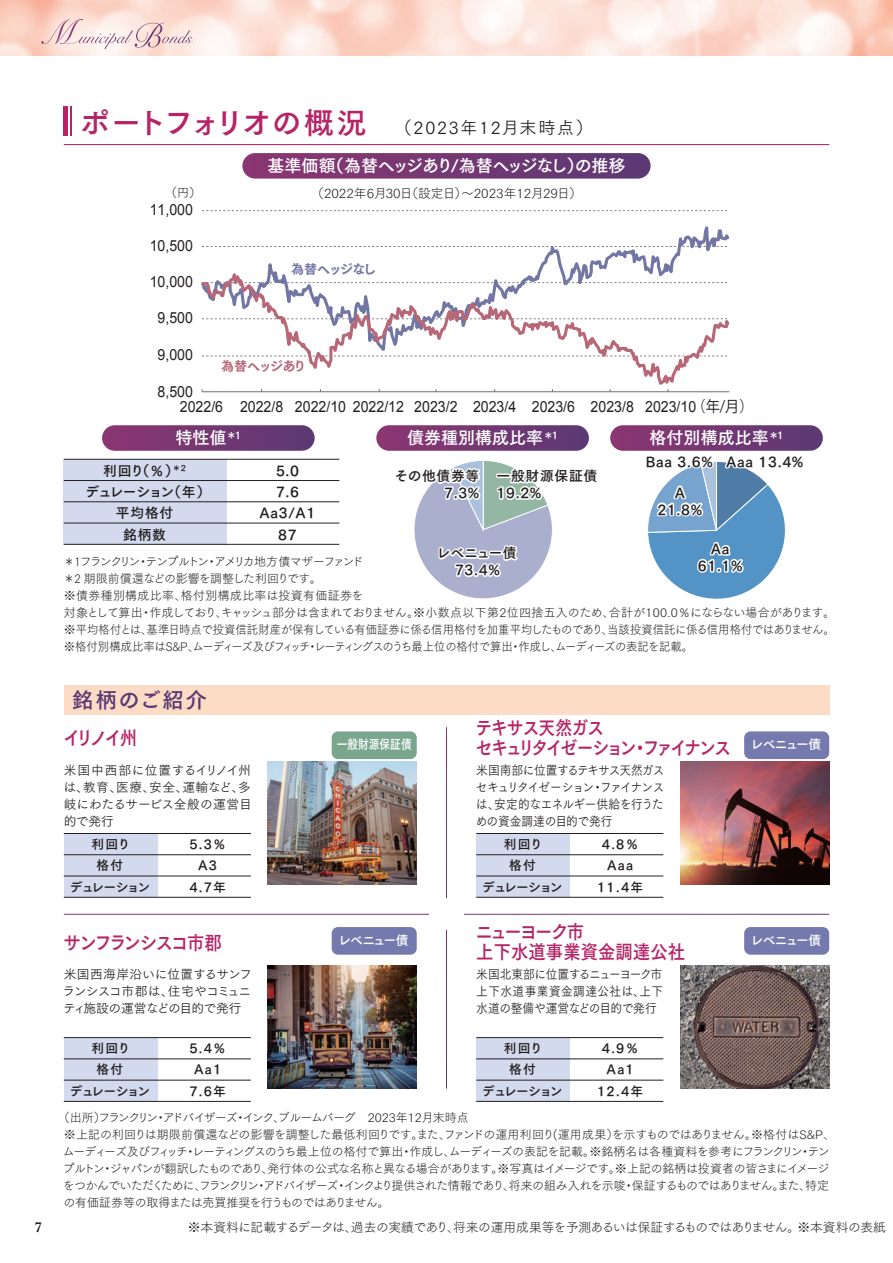
<style>
.page{position:relative;width:893px;height:1263px;background:#fff}
.page>*{position:absolute;margin:0;border:0;box-sizing:border-box;transform-origin:0 0}
.t1{font:29.7px "Tsuku Go Pro B";letter-spacing:-.08em;color:#b62467}
.t2{font:21.3px "Tsuku Go Pro B";letter-spacing:.08em;color:#5a3974}
.t3{font:19.2px/20.2px "Tsuku Go Pro B";letter-spacing:-.11em;color:#b62467;scale:.88 1}
.t4{font:19.2px/20.2px "Tsuku Go Pro B";color:#b62467;scale:.91 1}
.t5{font:19.2px "Tsuku Go Pro B";letter-spacing:-.09em;color:#b62467;scale:.91 1}
.t6{font:16.95px "Tsuku Go Pro B";letter-spacing:-.02em;color:#fff}
.t7{font:16.95px "Tsuku Go Pro B";color:#fff}
.t8{font:16.95px "Tsuku Go Pro R";letter-spacing:.1em;color:#231f20}
.t9{font:15.3px "Arial";color:#231f20;scale:.92 1}
.t10{font:600 14.85px "Baskerville";color:#231f20}
.t11{font:13.8px/17px "Tsuku Go Pro B";letter-spacing:.05em;color:#231f20;text-align:center}
.t12{font:13.8px/21.3px "Tsuku Go Pro B";letter-spacing:-.02em;color:#231f20;text-align:center}
.t13{font:13.8px/17px "Tsuku Go Pro B";color:#231f20;text-align:center}
.t14{font:13.05px "Tsuku Go Pro E";letter-spacing:-.095em;color:#7276a5}
.t15{font:13.05px "Tsuku Go Pro E";letter-spacing:-.085em;color:#b86777}
.t16{font:12.75px/17px "Tsuku Go Pro R";letter-spacing:-.03em;color:#231f20;text-align:justify;scale:.92 1}
.t17{font:12.75px/17px "Tsuku Go Pro R";letter-spacing:-.03em;color:#231f20;text-align:justify}
.t18{font:12.75px "Tsuku Go Pro L";letter-spacing:-.03em;color:#231f20}
.t19{font:12.75px/21.3px "Tsuku Go Pro B";letter-spacing:-.06em;color:#231f20;text-align:center}
.t20{font:12.75px/21.3px "Tsuku Go Pro B";letter-spacing:-.04em;color:#231f20;text-align:center}
.t21{font:12.75px "Tsuku Go Pro L";color:#231f20}
.t22{font:12.75px "Tsuku Go Pro B";letter-spacing:-.05em;color:#fff}
.t23{font:12.75px "Tsuku Go Pro B";color:#fff;scale:.84 1}
.t24{font:12px/17px "Tsuku Go Pro L";letter-spacing:-.05em;color:#231f20}
.t25{font:12px/17px "Tsuku Go Pro L";letter-spacing:-.05em;color:#231f20;scale:.89 1}
.s1{font-family:"Koz Go Pr 6 N"}
</style>
<div class="page">
<img style="left:0;top:0;width:893px;height:55px">
<svg style="left:41px;top:19px;width:51px;height:25px"></svg>
<img style="left:680px;top:761px;width:149px;height:123px">
<div style="left:64px;top:685px;width:765px;height:29px;background:#fddcc5"></div>
<hr style="left:64px;top:144px;width:765px;height:1px;background:#b62467">
<div style="left:242px;top:153px;width:409px;height:26px;background:linear-gradient(to right,#8c3772,#5c3974);border-radius:13px"></div>
<div style="left:102px;top:425px;width:213px;height:26px;background:linear-gradient(to right,#8c3671,#5c3a75);border-radius:13px"></div>
<div style="left:376px;top:425px;width:213px;height:26px;background:linear-gradient(to right,#8c3772,#5c3974);border-radius:13px"></div>
<div style="left:610px;top:425px;width:213px;height:26px;background:linear-gradient(to right,#8c3772,#5c3974);border-radius:13px"></div>
<div style="left:64px;top:833px;width:93px;height:64px;background:#d4daee"></div>
<img style="left:268px;top:761px;width:149px;height:123px">
<hr style="left:64px;top:833px;width:187px;height:1px;background:#231f20">
<hr style="left:64px;top:854px;width:187px;height:1px;background:#231f20">
<hr style="left:64px;top:876px;width:187px;height:1px;background:#231f20">
<hr style="left:64px;top:897px;width:187px;height:1px;background:#231f20">
<div style="left:64px;top:459px;width:163px;height:85px;background:#d4daee"></div>
<hr style="left:64px;top:459px;width:275px;height:1px;background:#231f20">
<hr style="left:64px;top:480px;width:275px;height:1px;background:#231f20">
<hr style="left:64px;top:501px;width:275px;height:1px;background:#231f20">
<hr style="left:64px;top:523px;width:275px;height:1px;background:#231f20">
<hr style="left:64px;top:544px;width:275px;height:1px;background:#231f20">
<div style="left:332px;top:731px;width:85px;height:28px;background:#7aa68e;border-radius:6px"></div>
<div style="left:476px;top:833px;width:94px;height:64px;background:#d4daee"></div>
<hr style="left:476px;top:833px;width:187px;height:1px;background:#231f20">
<hr style="left:476px;top:854px;width:187px;height:1px;background:#231f20">
<hr style="left:476px;top:876px;width:187px;height:1px;background:#231f20">
<hr style="left:476px;top:897px;width:187px;height:1px;background:#231f20">
<div style="left:744px;top:731px;width:85px;height:28px;background:#747aae;border-radius:6px"></div>
<div style="left:64px;top:1037px;width:93px;height:64px;background:#d4daee"></div>
<img style="left:268px;top:965px;width:149px;height:124px">
<hr style="left:64px;top:1037px;width:187px;height:1px;background:#231f20">
<hr style="left:64px;top:1058px;width:187px;height:1px;background:#231f20">
<hr style="left:64px;top:1101px;width:187px;height:1px;background:#231f20">
<hr style="left:64px;top:1080px;width:187px;height:1px;background:#231f20">
<div style="left:476px;top:1037px;width:94px;height:64px;background:#d4daee"></div>
<img style="left:680px;top:965px;width:149px;height:124px">
<hr style="left:476px;top:1037px;width:187px;height:1px;background:#231f20">
<hr style="left:476px;top:1058px;width:187px;height:1px;background:#231f20">
<hr style="left:476px;top:1101px;width:187px;height:1px;background:#231f20">
<hr style="left:476px;top:1080px;width:187px;height:1px;background:#231f20">
<div style="left:744px;top:927px;width:85px;height:28px;background:#747aae;border-radius:6px"></div>
<hr style="left:64px;top:106px;width:4px;height:30px;background:#b62467">
<hr style="left:70px;top:106px;width:1px;height:30px;background:#b62467">
<svg style="left:635px;top:441px;width:171px;height:159px"></svg>
<svg style="left:414px;top:461px;width:138px;height:138px"></svg>
<svg style="left:202px;top:210px;width:525px;height:1px"></svg>
<svg style="left:202px;top:226px;width:528px;height:33px"></svg>
<svg style="left:201px;top:259px;width:529px;height:133px"></svg>
<div style="left:332px;top:927px;width:85px;height:28px;background:#747aae;border-radius:6px"></div>
<p class="t10" style="left:35px;top:1216px;width:9px">7</p>
<h1 class="t1" style="left:80px;top:97px;width:288px">ポートフォリオの概況</h1>
<h3 class="t6" style="left:268px;top:151px;width:359px">基準価額（為替ヘッジあり/為替ヘッジなし）の推移</h3>
<h3 class="t8" style="left:395px;top:114px;width:199px">（2023年12月末時点）</h3>
<p class="t24" style="left:165px;top:183px;width:37px">（円）</p>
<p class="t9" style="left:150px;top:200px;width:49px">11,000</p>
<p class="t9" style="left:150px;top:235px;width:49px">10,500</p>
<p class="t9" style="left:150px;top:271px;width:49px">10,000</p>
<p class="t9" style="left:158px;top:308px;width:40px">9,500</p>
<p class="t9" style="left:158px;top:345px;width:40px">9,000</p>
<p class="t21" style="left:311px;top:183px;width:272px">（2022年6月30日（設定日）～2023年12月29日）</p>
<p class="t14" style="left:291px;top:257px;width:87px">為替ヘッジなし</p>
<p class="t15" style="left:221px;top:355px;width:87px">為替ヘッジあり</p>
<p class="t9" style="left:158px;top:381px;width:40px">8,500</p>
<p class="t9" style="left:180px;top:397px;width:625px">2022/6 2022/8 2022/10 2022/12 2023/2 2023/4 2023/6 2023/8 2023/10<span class="s1">（年/月）</span></p>
<h3 class="t7" style="left:175px;top:423px;width:67px">特性値<sup>＊1</sup></h3>
<h3 class="t7" style="left:407px;top:423px;width:152px">債券種別構成比率<sup>＊1</sup></h3>
<h3 class="t7" style="left:650px;top:423px;width:135px">格付別構成比率<sup>＊1</sup></h3>
<p class="t12" style="left:85px;top:458px;width:126px">利回り（％）<sup>＊2<br></sup>デュレーション（年）平均格付<br>銘柄数</p>
<p class="t11" style="left:260px;top:458px;width:57px;line-height:21.3px">5.0<br>7.6<br>Aa3/A1<br>87</p>
<p class="t11" style="left:395px;top:466px;width:86px;text-align:right">その他債券等<br>7.3%</p>
<p class="t11" style="left:497px;top:466px;width:102px;text-align:left">一般財源保証債<br>19.2%</p>
<p class="t11" style="left:646px;top:451px;width:159px">Baa 3.6% Aaa 13.4%</p>
<p class="t11" style="left:657px;top:482px;width:46px">A<br>21.8%</p>
<p class="t11" style="left:698px;top:539px;width:46px">Aa<br>61.1%</p>
<p class="t13" style="left:437px;top:543px;width:81px">レベニュー債<br>73.4%</p>
<p class="t25" style="left:64px;top:552px;width:868px">＊ 1フランクリン・テンプルトン・アメリカ地方債マザーファンド<br>＊2 期限前償還などの影響を調整した利回りです。<br>※債券種別構成比率、格付別構成比率は投資有価証券を<br>対象として算出・作成しており、キャッシュ部分は含まれておりません。※小数点以下第2位四捨五入のため、合計が100.0％にならない場合があります。※平均格付とは、基準日時点で投資信託財産が保有している有価証券に係る信用格付を加重平均したものであり、当該投資信託に係る信用格付ではありません。※格付別構成比率はS&amp;P、ムーディーズ及びフィッチ・レーティングスのうち最上位の格付で算出・作成し、ムーディーズの表記を記載。</p>
<h2 class="t2" style="left:72px;top:681px;width:136px">銘柄のご紹介</h2>
<h3 class="t5" style="left:63px;top:721px;width:83px">イリノイ州</h3>
<p class="t17" style="left:63px;top:760px;width:190px">米国中西部に位置するイリノイ州は、教育、医療、安全、運輸など、多岐にわたるサービス全般の運営目的で発行</p>
<p class="t19" style="left:70px;top:832px;width:82px">利回り<br>格付<br>デュレーション</p>
<p class="t20" style="left:189px;top:832px;width:38px">5.3％<br>A3<br>4.7年</p>
<h3 class="t5" style="left:64px;top:925px;width:176px">サンフランシスコ市郡</h3>
<p class="t17" style="left:63px;top:964px;width:191px">米国西海岸沿いに位置するサンフランシスコ市郡は、住宅やコミュニティ施設の運営などの目的で発行</p>
<p class="t19" style="left:70px;top:1036px;width:82px">利回り<br>格付<br>デュレーション</p>
<p class="t20" style="left:189px;top:1036px;width:38px">5.4％<br>Aa1<br>7.6年</p>
<p class="t23" style="left:337px;top:733px;width:91px">一般財源保証債</p>
<p class="t22" style="left:338px;top:929px;width:72px">レベニュー債</p>
<h3 class="t3" style="left:476px;top:715px;width:292px">テキサス天然ガス<br>セキュリタイゼーション・ファイナンス</h3>
<p class="t16" style="left:476px;top:760px;width:207px">米国南部に位置するテキサス天然ガスセキュリタイゼーション・ファイナンスは、安定的なエネルギー供給を行うための資金調達の目的で発行</p>
<p class="t19" style="left:482px;top:832px;width:82px">利回り<br>格付<br>デュレーション</p>
<p class="t20" style="left:597px;top:832px;width:48px">4.8％<br>Aaa<br>11.4年</p>
<h3 class="t4" style="left:475px;top:919px;width:232px">ニューヨーク市<br>上下水道事業資金調達公社</h3>
<p class="t16" style="left:476px;top:964px;width:205px">米国北東部に位置するニューヨーク市上下水道事業資金調達公社は、上下水道の整備や運営などの目的で発行</p>
<p class="t19" style="left:482px;top:1036px;width:82px">利回り<br>格付<br>デュレーション</p>
<p class="t20" style="left:597px;top:1036px;width:48px">4.9％<br>Aa1<br>12.4年</p>
<p class="t22" style="left:751px;top:733px;width:72px">レベニュー債</p>
<p class="t22" style="left:751px;top:929px;width:72px">レベニュー債</p>
<p class="t24" style="left:63px;top:1108px;width:774px;text-indent:-5px">（出所）フランクリン・アドバイザーズ・インク、ブルームバーグ　2023年12月末時点<br>※上記の利回りは期限前償還などの影響を調整した最低利回りです。また、ファンドの運用利回り(運用成果）を示すものではありません。※格付はS&amp;P、ムーディーズ及びフィッチ・レーティングスのうち最上位の格付で算出・作成し、ムーディーズの表記を記載。※銘柄名は各種資料を参考にフランクリン・テンプルトン・ジャパンが翻訳したものであり、発行体の公式な名称と異なる場合があります。※写真はイメージです。※上記の銘柄は投資者の皆さまにイメージをつかんでいただくために、フランクリン・アドバイザーズ・インクより提供された情報であり、将来の組み入れを示唆・保証するものではありません。また、特定の有価証券等の取得または売買推奨を行うものではありません。</p>
<p class="t18" style="left:188px;top:1216px;width:712px">※本資料に記載するデータは、過去の実績であり、将来の運用成果等を予測あるいは保証するものではありません。※本資料の表紙　</p>
</div>
